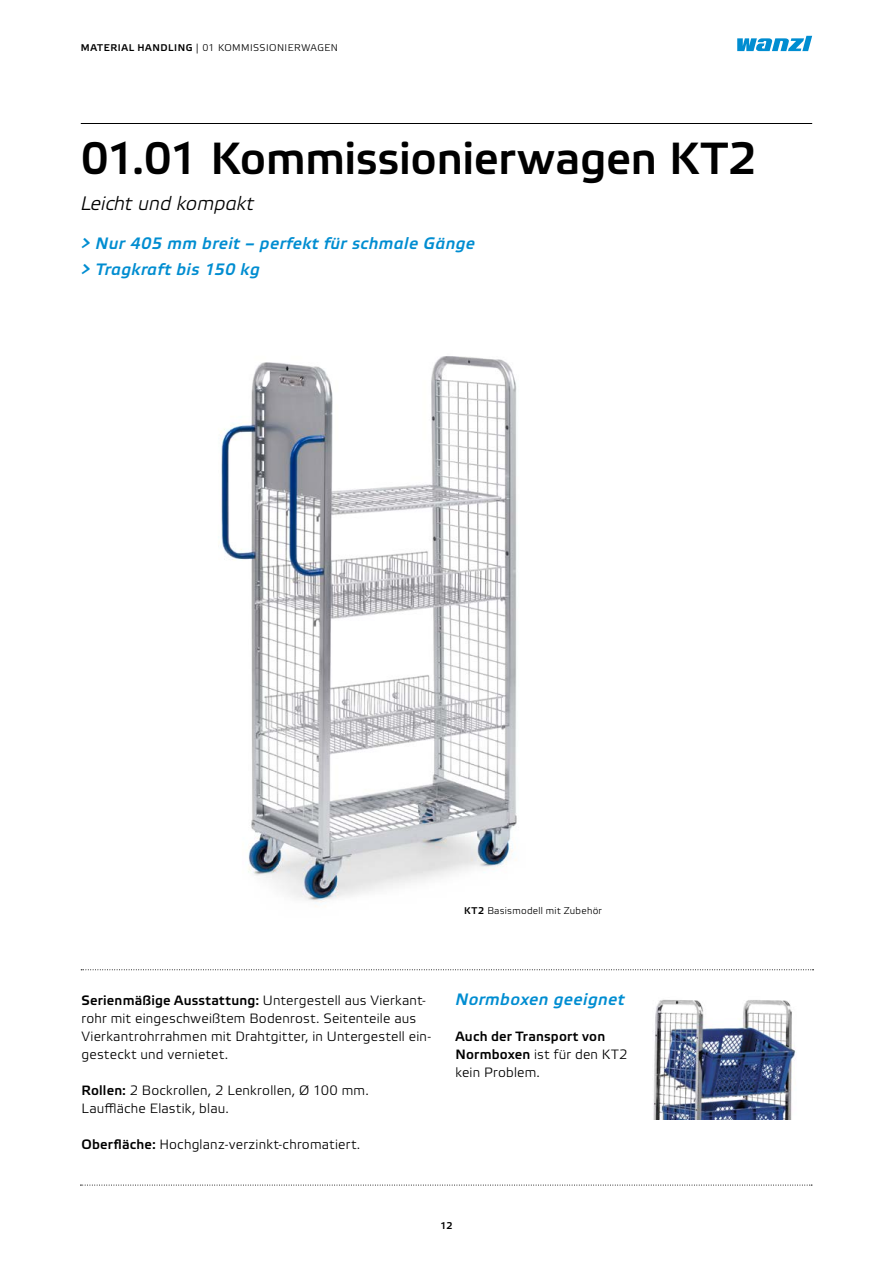
<style>
.page{position:relative;width:893px;height:1263px;background:#fff}
.page>*{position:absolute;margin:0;border:0;box-sizing:border-box;transform-origin:0 0}
.Head_Kategorie_1{font:500 45px "Wanzl Etelka";letter-spacing:-.005em;color:#000}
.Subhead_zu_Kategorie{font:italic 300 19.5px "Wanzl Etelka";letter-spacing:.005em;color:#000}
.Head_Kategorie_3_USP{font:italic 500 16.5px/25.5px "Wanzl Etelka";letter-spacing:.03em;color:#008dd1}
.Fließtext{font:300 13.5px/18px "Wanzl Etelka";letter-spacing:.015em;color:#000}
.Fließtext-2{font:500 13.5px/18px "Wanzl Etelka";letter-spacing:.015em;color:#000}
.Kolumnentitel{font:300 9.75px "Wanzl Etelka";letter-spacing:.045em;color:#000}
.Bild_Subtext{font:300 9.75px "Wanzl Etelka";letter-spacing:.03em;color:#000}
.t1{font:500 9.75px "Wanzl Etelka";color:#000}
.s1{font-weight:500}
.s2{font-weight:300}
</style>
<div class="page">
<svg style="left:737px;top:36px;width:75px;height:15px"></svg>
<img style="left:653px;top:999px;width:143px;height:120px">
<img style="left:221px;top:356px;width:296px;height:551px">
<hr style="left:81px;top:123px;width:731px;height:1px;background:#000">
<svg style="left:81px;top:969px;width:733px;height:1px"></svg>
<svg style="left:80px;top:1185px;width:732px;height:1px"></svg>
<p class="Kolumnentitel" style="left:81px;top:42px;width:259px"><span class="s1">MATERIAL HANDLING</span> | 01 KOMMISSIONIERWAGEN</p>
<p class="Head_Kategorie_1" style="left:81px;top:132px;width:677px">01.01 Kommissionierwagen KT2</p>
<p class="Subhead_zu_Kategorie" style="left:81px;top:192px;width:175px">Leicht und kompakt</p>
<p class="Head_Kategorie_3_USP" style="left:81px;top:232px;width:396px">&gt; Nur 405 mm breit – perfekt für schmale Gänge &gt; Tragkraft bis 150 kg</p>
<p class="Bild_Subtext" style="left:464px;top:905px;width:139px"><span class="s1">KT2</span> Basismodell mit Zubehör</p>
<p class="Fließtext" style="left:82px;top:992px;width:351px"><span class="s1">Serienmäßige Ausstattung:</span> Untergestell aus Vierkant&shy;rohr mit eingeschweißtem Bodenrost. Seitenteile aus Vierkantrohrrahmen mit Drahtgitter, in Untergestell ein&shy;gesteckt und vernietet.</p>
<p class="Fließtext" style="left:82px;top:1082px;width:289px"><span class="s1">Rollen:</span> 2 Bockrollen, 2 Lenkrollen, Ø 100 mm.</p>
<p class="Fließtext" style="left:82px;top:1100px;width:149px">Lauffläche Elastik, blau.</p>
<p class="Fließtext" style="left:82px;top:1136px;width:280px"><span class="s1">Oberfläche:</span> Hochglanz-verzinkt-chromatiert.</p>
<p class="Head_Kategorie_3_USP" style="left:455px;top:988px;width:171px">Normboxen geeignet</p>
<p class="Fließtext-2" style="left:455px;top:1028px;width:174px">Auch der Transport von<br>Normboxen <span class="s2">ist für den KT2 kein Problem.</span></p>
<p class="t1" style="left:440px;top:1220px;width:14px">12</p>
</div>
